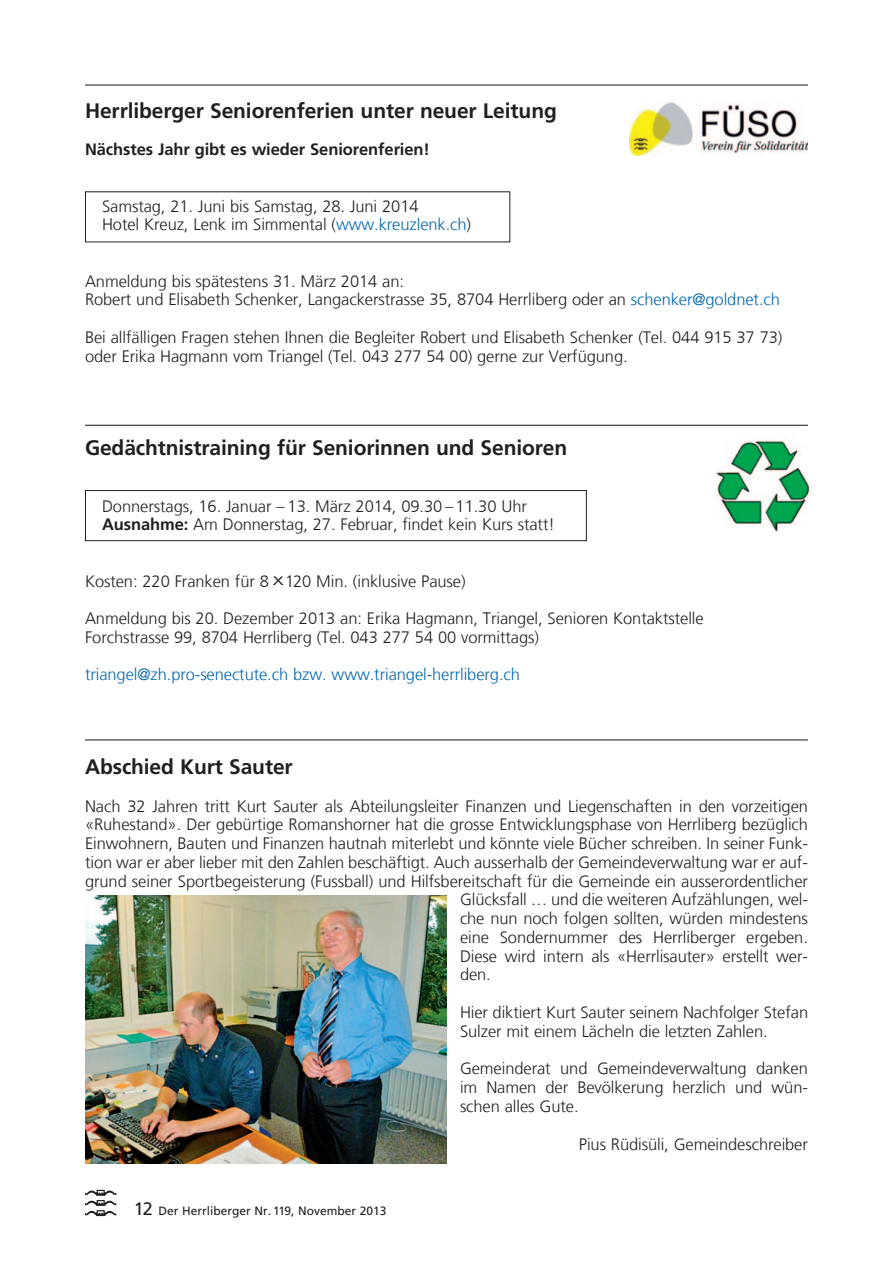
<style>
.page{position:relative;width:893px;height:1263px;background:#fff}
.page>*{position:absolute;margin:0;border:0;box-sizing:border-box;transform-origin:0 0}
.t1{font:700 21px "Frutiger LT Com";letter-spacing:-.005em;color:#231f20}
.t2{font:300 16.5px/18.8px "Frutiger LT Com";letter-spacing:-.005em;color:#231f20}
.t3{font:300 16.5px "Frutiger LT Com";letter-spacing:-.005em;color:#0067af}
.t4{font:700 16.5px "Frutiger LT Com";letter-spacing:-.005em;color:#231f20}
.t5{font:12px "Frutiger LT Com";color:#231f20}
.s1{color:#0067af}
.s2{font-weight:700}
.s3{font-size:18px}
</style>
<div class="page">
<svg style="left:85px;top:1190px;width:31px;height:26px"></svg>
<hr style="left:85px;top:85px;width:723px;height:1px;background:#231f20">
<hr style="left:85px;top:425px;width:723px;height:1px;background:#231f20">
<hr style="left:85px;top:739px;width:723px;height:1px;background:#231f20">
<img style="left:629px;top:102px;width:179px;height:54px">
<img style="left:714px;top:439px;width:97px;height:92px">
<img style="left:85px;top:895px;width:361px;height:268px">
<svg style="left:85px;top:191px;width:502px;height:351px"></svg>
<p class="t1" style="left:85px;top:102px;width:473px">Herrliberger Seniorenferien unter neuer Leitung</p>
<p class="t4" style="left:85px;top:143px;width:346px">Nächstes Jahr gibt es wieder Seniorenferien!</p>
<p class="t2" style="left:102px;top:198px;width:371px">Samstag, 21. Juni bis Samstag, 28. Juni 2014<br>Hotel Kreuz, Lenk im Simmental (<span class="s1">www.kreuzlenk.ch</span>)</p>
<p class="t2" style="left:85px;top:273px;width:696px">Anmeldung bis spätestens 31. März 2014 an:<br>Robert und Elisabeth Schenker, Langackerstrasse 35, 8704 Herrliberg oder an <span class="s1">schenker@goldnet.ch</span></p>
<p class="t2" style="left:85px;top:329px;width:699px">Bei allfälligen Fragen stehen Ihnen die Begleiter Robert und Elisabeth Schenker (Tel. 044 915 37 73) oder Erika Hagmann vom Triangel (Tel. 043 277 54 00) gerne zur Verfügung.</p>
<p class="t1" style="left:85px;top:440px;width:484px">Gedächtnistraining für Seniorinnen und Senioren</p>
<p class="t2" style="left:102px;top:498px;width:454px">Donnerstags, 16. Januar – 13. März 2014, 09.30 –11.30 Uhr<br><span class="s2">Ausnahme:</span> Am Donnerstag, 27. Februar, findet kein Kurs statt!</p>
<p class="t2" style="left:85px;top:573px;width:382px">Kosten: 220 Franken für 8 x120 Min. (inklusive Pause)</p>
<p class="t2" style="left:85px;top:611px;width:620px">Anmeldung bis 20. Dezember 2013 an: Erika Hagmann, Triangel, Senioren Kontaktstelle<br>Forchstrasse 99, 8704 Herrliberg (Tel. 043 277 54 00 vormittags)</p>
<p class="t3" style="left:85px;top:668px;width:436px">triangel@zh.pro-senectute.ch bzw. www.triangel-herrliberg.ch</p>
<p class="t1" style="left:85px;top:758px;width:209px">Abschied Kurt Sauter</p>
<p class="t2" style="left:85px;top:798px;width:724px">Nach 32 Jahren tritt Kurt Sauter als Abteilungsleiter Finanzen und Liegenschaften in den vorzeitigen</p>
<p class="t2" style="left:85px;top:817px;width:724px">«Ruhestand». Der gebürtige Romanshorner hat die grosse Entwicklungsphase von Herrliberg bezüglich</p>
<p class="t2" style="left:85px;top:836px;width:724px">Einwohnern, Bauten und Finanzen hautnah miterlebt und könnte viele Bücher schreiben. In seiner Funk-</p>
<p class="t2" style="left:85px;top:854px;width:724px">tion war er aber lieber mit den Zahlen beschäftigt. Auch ausserhalb der Gemeindeverwaltung war er auf-</p>
<p class="t2" style="left:85px;top:873px;width:724px">grund seiner Sportbegeisterung (Fussball) und Hilfsbereitschaft für die Gemeinde ein ausserordentlicher</p>
<p class="t2" style="left:460px;top:892px;width:349px">Glücksfall … und die weiteren Aufzählungen, wel-</p>
<p class="t2" style="left:460px;top:911px;width:349px">che nun noch folgen sollten, würden mindestens</p>
<p class="t2" style="left:460px;top:929px;width:349px">eine Sondernummer des Herrliberger ergeben.</p>
<p class="t2" style="left:460px;top:948px;width:349px">Diese wird intern als «Herrlisauter» erstellt wer-</p>
<p class="t2" style="left:460px;top:967px;width:32px">den.</p>
<p class="t2" style="left:460px;top:1004px;width:350px">Hier diktiert Kurt Sauter seinem Nachfolger Stefan<br>Sulzer mit einem Lächeln die letzten Zahlen.</p>
<p class="t2" style="left:460px;top:1061px;width:349px;text-align:justify">Gemeinderat und Gemeindeverwaltung danken im Namen der Bevölkerung herzlich und wün&shy;schen alles Gute.</p>
<p class="t2" style="left:579px;top:1136px;width:231px">Pius Rüdisüli, Gemeindeschreiber</p>
<p class="t5" style="left:134px;top:1206px;width:254px"><span class="s3">12</span> Der Herrliberger Nr. 119, November 2013</p>
</div>
